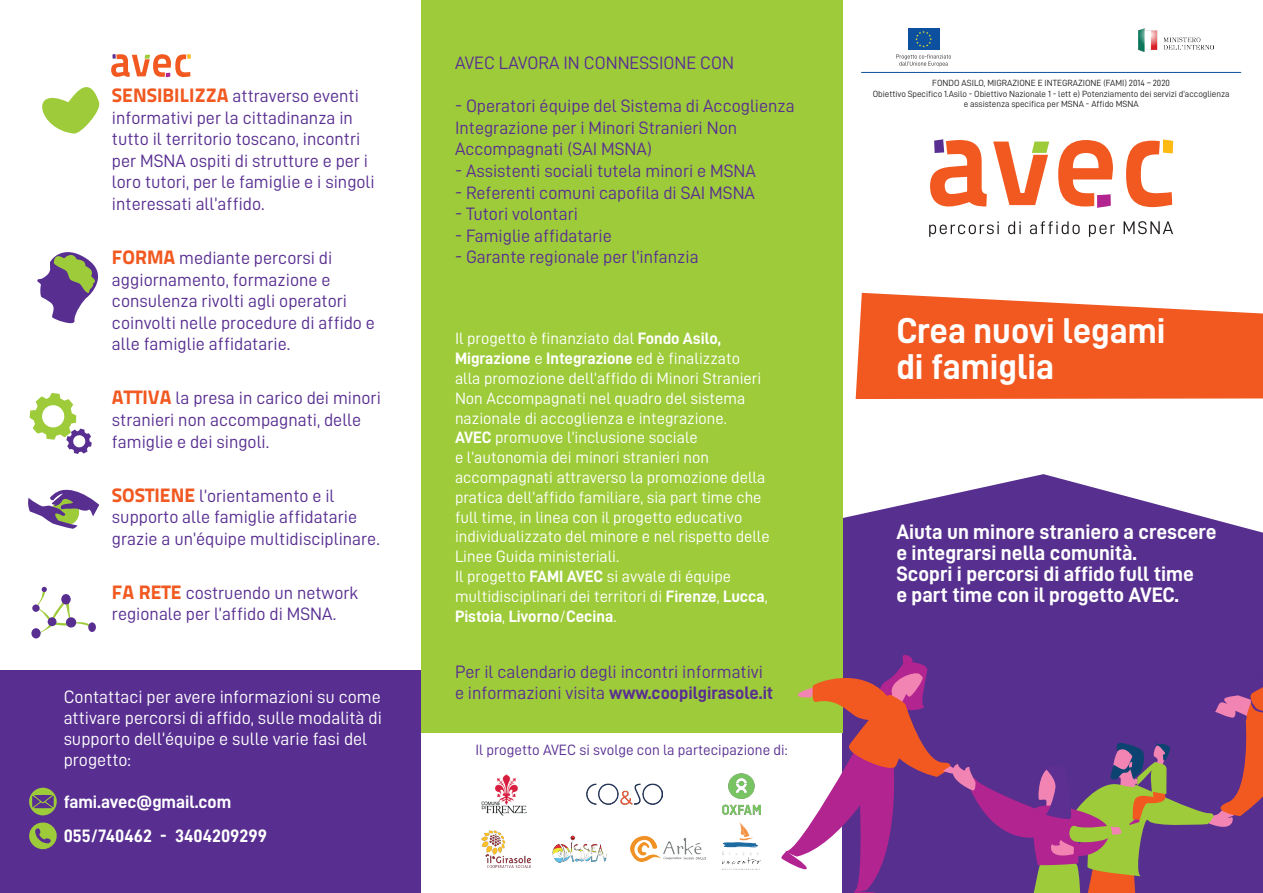
<style>
.page{position:relative;width:1263px;height:893px;background:#fff}
.page>*{position:absolute;margin:0;border:0;box-sizing:border-box;transform-origin:0 0}
.t1{font:36px/36px "D DIN Bold";color:#fff}
.t2{font:21px/21px "D DIN Bold";color:#fff}
.t3{font:18px/21.6px "D DIN";color:#582e91}
.t4{font:18px/21px "D DIN";color:#fff}
.t5{font:18px/33.8px "D DIN Bold";color:#fff}
.t6{font:18px "D DIN Bold";color:#582e91}
.t7{font:16.5px/19.8px "D DIN";color:#fff}
.t8{font:16.5px "D DIN Bold";color:#fff}
.t9{font:15px "D DIN";color:#582e91}
.t10{font:9px/10.8px "D DIN";letter-spacing:-.005em;color:#231f20;text-align:center}
.s1{font-family:"Titillium Text 22 L";font-weight:800;font-size:19.5px;color:#f15921}
.s2{font-family:"D DIN Bold"}
.s3{font-family:"D DIN"}
</style>
<div class="page">
<div style="left:0;top:671px;width:421px;height:222px;background:#582e91"></div>
<svg style="left:842px;top:474px;width:421px;height:158px;fill:#572f8e"></svg>
<svg style="left:856px;top:293px;width:407px;height:106px;background:#f26a38"></svg>
<div style="left:421px;top:0;width:421px;height:732px;background:#9ecb3a"></div>
<svg style="left:780px;top:632px;width:483px;height:261px;background:#805085"></svg>
<div style="left:908px;top:29px;width:31px;height:21px;background:#0d509f"></div>
<svg style="left:915px;top:31px;width:17px;height:16px"></svg>
<img style="left:1138px;top:29px;width:76px;height:23px">
<svg style="left:896px;top:54px;width:55px;height:13px"></svg>
<hr style="left:861px;top:72px;width:380px;height:1px;background:#0d509f">
<svg style="left:37px;top:252px;width:61px;height:72px"></svg>
<svg style="left:28px;top:489px;width:71px;height:40px"></svg>
<div style="left:31px;top:628px;width:10px;height:10px;background:#582e91;border-radius:50%"></div>
<svg style="left:31px;top:587px;width:58px;height:47px"></svg>
<div style="left:48px;top:617px;width:9px;height:9px;background:#582e91;border-radius:50%"></div>
<div style="left:61px;top:594px;width:10px;height:10px;background:#582e91;border-radius:50%"></div>
<div style="left:66px;top:617px;width:10px;height:10px;background:#582e91;border-radius:50%"></div>
<div style="left:88px;top:622px;width:8px;height:10px;background:#582e91;border-radius:50%"></div>
<svg style="left:30px;top:393px;width:62px;height:61px"></svg>
<svg style="left:42px;top:87px;width:58px;height:47px"></svg>
<img style="left:587px;top:783px;width:76px;height:21px">
<img style="left:482px;top:831px;width:48px;height:36px">
<img style="left:481px;top:774px;width:45px;height:41px">
<img style="left:630px;top:836px;width:76px;height:26px">
<img style="left:722px;top:773px;width:38px;height:42px">
<img style="left:552px;top:836px;width:56px;height:27px">
<svg style="left:111px;top:54px;width:80px;height:23px"></svg>
<svg style="left:29px;top:788px;width:28px;height:62px"></svg>
<svg style="left:929px;top:221px;width:70px;height:16px"></svg>
<svg style="left:1008px;top:221px;width:13px;height:13px"></svg>
<svg style="left:1030px;top:221px;width:50px;height:13px"></svg>
<svg style="left:1089px;top:225px;width:26px;height:12px"></svg>
<svg style="left:1123px;top:221px;width:50px;height:13px"></svg>
<svg style="left:930px;top:139px;width:57px;height:67px"></svg>
<svg style="left:993px;top:142px;width:56px;height:63px"></svg>
<svg style="left:1058px;top:140px;width:55px;height:68px"></svg>
<svg style="left:1126px;top:139px;width:47px;height:68px"></svg>
<img style="left:722px;top:823px;width:38px;height:46px">
<p class="t3" style="left:112px;top:85px;width:264px"><span class="s1">SENSIBILIZZA</span> attraverso eventi informativi per la cittadinanza in tutto il territorio toscano, incontri per MSNA ospiti di strutture e per i loro tutori, per le famiglie e i singoli interessati all’affido.</p>
<p class="t3" style="left:112px;top:247px;width:265px"><span class="s1">FORMA</span> mediante percorsi di aggiornamento, formazione e consulenza rivolti agli operatori coinvolti nelle procedure di affido e alle famiglie affidatarie.</p>
<p class="t3" style="left:112px;top:387px;width:270px"><span class="s1">ATTIVA</span> la presa in carico dei minori stranieri non accompagnati, delle famiglie e dei singoli.</p>
<p class="t3" style="left:112px;top:484px;width:269px"><span class="s1">SOSTIENE</span> l’orientamento e il supporto alle famiglie affidatarie grazie a un’équipe multidisciplinare.</p>
<p class="t3" style="left:112px;top:582px;width:248px"><span class="s1">FA RETE</span> costruendo un network regionale per l’affido di MSNA.</p>
<p class="t4" style="left:64px;top:686px;width:320px">Contattaci per avere informazioni su come attivare percorsi di affido, sulle modalità di supporto dell’équipe e sulle varie fasi del progetto:</p>
<p class="t5" style="left:64px;top:785px;width:205px">fami.avec@gmail.com<br>055/740462 - 3404209299</p>
<p class="t3" style="left:455px;top:52px;width:281px">AVEC LAVORA IN CONNESSIONE CON</p>
<p class="t3" style="left:455px;top:95px;width:341px">- Operatori équipe del Sistema di Accoglienza<br>Integrazione per i Minori Stranieri Non<br>Accompagnati (SAI MSNA)</p>
<p class="t3" style="left:455px;top:160px;width:302px">- Assistenti sociali tutela minori e MSNA</p>
<p class="t3" style="left:455px;top:181px;width:301px">- Referenti comuni capofila di SAI MSNA</p>
<p class="t3" style="left:455px;top:203px;width:124px">- Tutori volontari</p>
<p class="t3" style="left:455px;top:224px;width:158px">- Famiglie affidatarie</p>
<p class="t3" style="left:455px;top:246px;width:245px">- Garante regionale per l’infanzia</p>
<p class="t7" style="left:455px;top:328px;width:268px">Il progetto è finanziato dal <span class="s2">Fondo Asilo,</span></p>
<p class="t8" style="left:455px;top:349px;width:287px">Migrazione <span class="s3">e</span> Integrazione <span class="s3">ed è finalizzato</span></p>
<p class="t7" style="left:455px;top:368px;width:316px">alla promozione dell’affido di Minori Stranieri Non Accompagnati nel quadro del sistema nazionale di accoglienza e integrazione.<br><span class="s2">AVEC</span> promuove l’inclusione sociale<br>e l’autonomia dei minori stranieri non accompagnati attraverso la promozione della pratica dell’affido familiare, sia part time che full time, in linea con il progetto educativo individualizzato del minore e nel rispetto delle Linee Guida ministeriali.<br>Il progetto <span class="s2">FAMI AVEC</span> si avvale di équipe multidisciplinari dei territori di <span class="s2">Firenze</span>, <span class="s2">Lucca</span>,</p>
<p class="t8" style="left:455px;top:607px;width:163px">Pistoia<span class="s3">,</span> Livorno<span class="s3">/</span>Cecina<span class="s3">.</span></p>
<p class="t3" style="left:455px;top:660px;width:310px">Per il calendario degli incontri informativi</p>
<p class="t6" style="left:455px;top:683px;width:320px"><span class="s3">e informazioni visita</span> www.coopilgirasole.it</p>
<p class="t9" style="left:475px;top:741px;width:314px">Il progetto AVEC si svolge con la partecipazione di:</p>
<p class="t10" style="left:873px;top:77px;width:358px">FONDO ASILO, MIGRAZIONE E INTEGRAZIONE (FAMI) 2014 – 2020<br>Obiettivo Specifico 1.Asilo - Obiettivo Nazionale 1 - lett e) Potenziamento dei servizi d’accoglienza e assistenza specifica per MSNA - Affido MSNA</p>
<h1 class="t1" style="left:896px;top:312px;width:271px">Crea nuovi legami di famiglia</h1>
<p class="t2" style="left:896px;top:521px;width:322px">Aiuta un minore straniero a crescere e integrarsi nella comunità.<br>Scopri i percorsi di affido full time<br>e part time con il progetto AVEC.</p>
</div>
